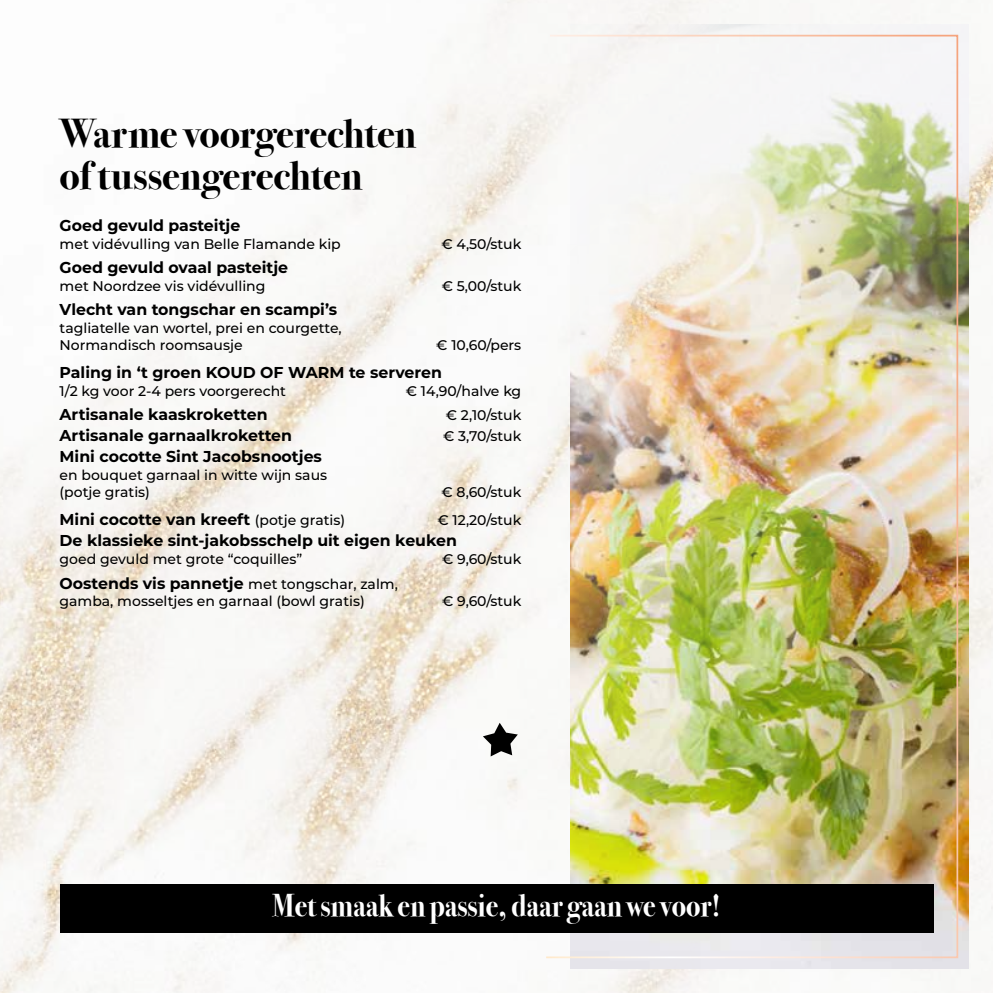
<style>
.page{position:relative;width:993px;height:993px;background:#fff}
.page>*{position:absolute;margin:0;border:0;box-sizing:border-box;transform-origin:0 0}
.t1{font:700 40.25px/42px "Bodoni Svty Two ITCTT";color:#000}
.t2{font:700 31.5px "Bodoni Svty Two ITCTT";color:#fff;scale:.9 1}
.t3{font:700 15.75px "Montserrat";color:#000}
.t4{font:500 14px/17.5px "Montserrat";color:#000}
.s1{font-weight:500;font-size:14px}
</style>
<div class="page">
<img style="left:0;top:0;width:992px;height:992px">
<img style="left:570px;top:25px;width:397px;height:942px">
<img style="left:544px;top:34px;width:414px;height:924px">
<div style="left:60px;top:884px;width:873px;height:49px;background:#000"></div>
<svg style="left:482px;top:722px;width:35px;height:34px"></svg>
<h1 class="t1" style="left:60px;top:109px;width:358px">Warme voorgerechten of tussengerechten</h1>
<p class="t3" style="left:60px;top:214px;width:182px">Goed gevuld pasteitje</p>
<p class="t4" style="left:60px;top:234px;width:283px">met vidévulling van Belle Flamande kip</p>
<p class="t4" style="left:441px;top:234px;width:81px">€ 4,50/stuk</p>
<p class="t3" style="left:60px;top:256px;width:230px">Goed gevuld ovaal pasteitje</p>
<p class="t4" style="left:60px;top:276px;width:207px">met Noordzee vis vidévulling</p>
<p class="t4" style="left:441px;top:276px;width:81px">€ 5,00/stuk</p>
<p class="t3" style="left:60px;top:298px;width:279px">Vlecht van tongschar en scampi’s</p>
<p class="t4" style="left:60px;top:318px;width:283px">tagliatelle van wortel, prei en courgette,<br>Normandisch roomsausje</p>
<p class="t4" style="left:436px;top:336px;width:86px">€ 10,60/pers</p>
<p class="t3" style="left:60px;top:361px;width:384px">Paling in ‘t groen KOUD OF WARM te serveren</p>
<p class="t4" style="left:60px;top:381px;width:228px">1/2 kg voor 2-4 pers voorgerecht</p>
<p class="t4" style="left:405px;top:381px;width:117px">€ 14,90/halve kg</p>
<p class="t3" style="left:60px;top:403px;width:209px">Artisanale kaaskroketten</p>
<p class="t4" style="left:445px;top:406px;width:77px">€ 2,10/stuk</p>
<p class="t3" style="left:60px;top:424px;width:234px">Artisanale garnaalkroketten</p>
<p class="t4" style="left:443px;top:427px;width:80px">€ 3,70/stuk</p>
<p class="t3" style="left:60px;top:445px;width:264px">Mini cocotte Sint Jacobsnootjes</p>
<p class="t4" style="left:60px;top:465px;width:269px">en bouquet garnaal in witte wijn saus (potje gratis)</p>
<p class="t4" style="left:441px;top:483px;width:81px">€ 8,60/stuk</p>
<p class="t3" style="left:60px;top:508px;width:287px">Mini cocotte van kreeft <span class="s1">(potje gratis)</span></p>
<p class="t4" style="left:437px;top:511px;width:85px">€ 12,20/stuk</p>
<p class="t3" style="left:60px;top:529px;width:399px">De klassieke sint-jakobsschelp uit eigen keuken</p>
<p class="t4" style="left:60px;top:549px;width:244px">goed gevuld met grote “coquilles”</p>
<p class="t4" style="left:442px;top:549px;width:81px">€ 9,60/stuk</p>
<p class="t3" style="left:60px;top:571px;width:340px">Oostends vis pannetje <span class="s1">met tongschar, zalm,</span></p>
<p class="t4" style="left:60px;top:591px;width:306px">gamba, mosseltjes en garnaal (bowl gratis)</p>
<p class="t4" style="left:442px;top:591px;width:81px">€ 9,60/stuk</p>
<h2 class="t2" style="left:272px;top:879px;width:499px">Met smaak en passie, daar gaan we voor!</h2>
</div>
